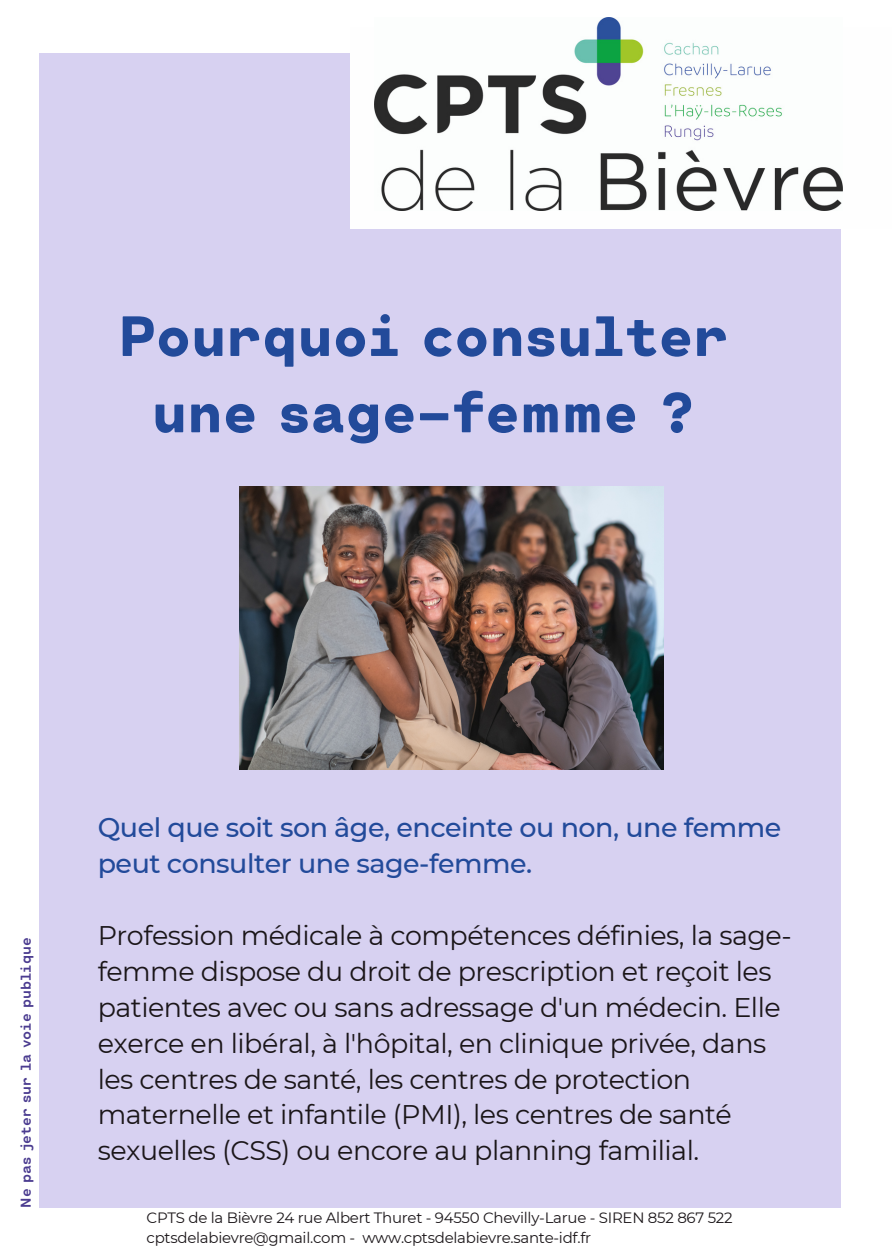
<style>
.page{position:relative;width:892px;height:1258px;background:#fff}
.page>*{position:absolute;margin:0;border:0;box-sizing:border-box;transform-origin:0 0}
.t1{font:800 56.7px/76.2px "Cartograph Sans CF";letter-spacing:-.02em;color:#224a9a;text-align:center}
.t2{font:27px/36px "Montserrat";letter-spacing:-.02em;color:#1b1619}
.t3{font:500 27px/36px "Montserrat";letter-spacing:-.02em;color:#224a9a}
.t4{font:15px "Montserrat";letter-spacing:-.02em;color:#1b1619}
.t5{font:700 14.1px "Cartograph Sans CF";color:#4b3c90}
</style>
<div class="page">
<div style="left:39px;top:54px;width:801px;height:1153px;background:#d7d1f1"></div>
<div style="left:350px;top:28px;width:541px;height:200px;background:#fefefe"></div>
<img style="left:375px;top:18px;width:466px;height:193px">
<img style="left:239px;top:487px;width:424px;height:282px">
<p class="t1" style="left:118px;top:295px;width:612px">Pourquoi consulter une sage-femme ?</p>
<p class="t5" style="left:17px;top:1207px;width:272px;rotate:-90deg">Ne pas jeter sur la voie publique</p>
<p class="t3" style="left:98px;top:809px;width:685px">Quel que soit son âge, enceinte ou non, une femme peut consulter une sage-femme.</p>
<p class="t2" style="left:98px;top:917px;width:695px">Profession médicale à compétences définies, la sage&shy;femme dispose du droit de prescription et reçoit les patientes avec ou sans adressage d'un médecin. Elle exerce en libéral, à l'hôpital, en clinique privée, dans les centres de santé, les centres de protection maternelle et infantile (PMI), les centres de santé sexuelles (CSS) ou encore au planning familial.</p>
<p class="t4" style="left:146px;top:1209px;width:587px">CPTS de la Bièvre 24 rue Albert Thuret - 94550 Chevilly-Larue - SIREN 852 867 522</p>
<p class="t4" style="left:146px;top:1229px;width:446px">cptsdelabievre@gmail.com - www.cptsdelabievre.sante-idf.fr</p>
</div>
